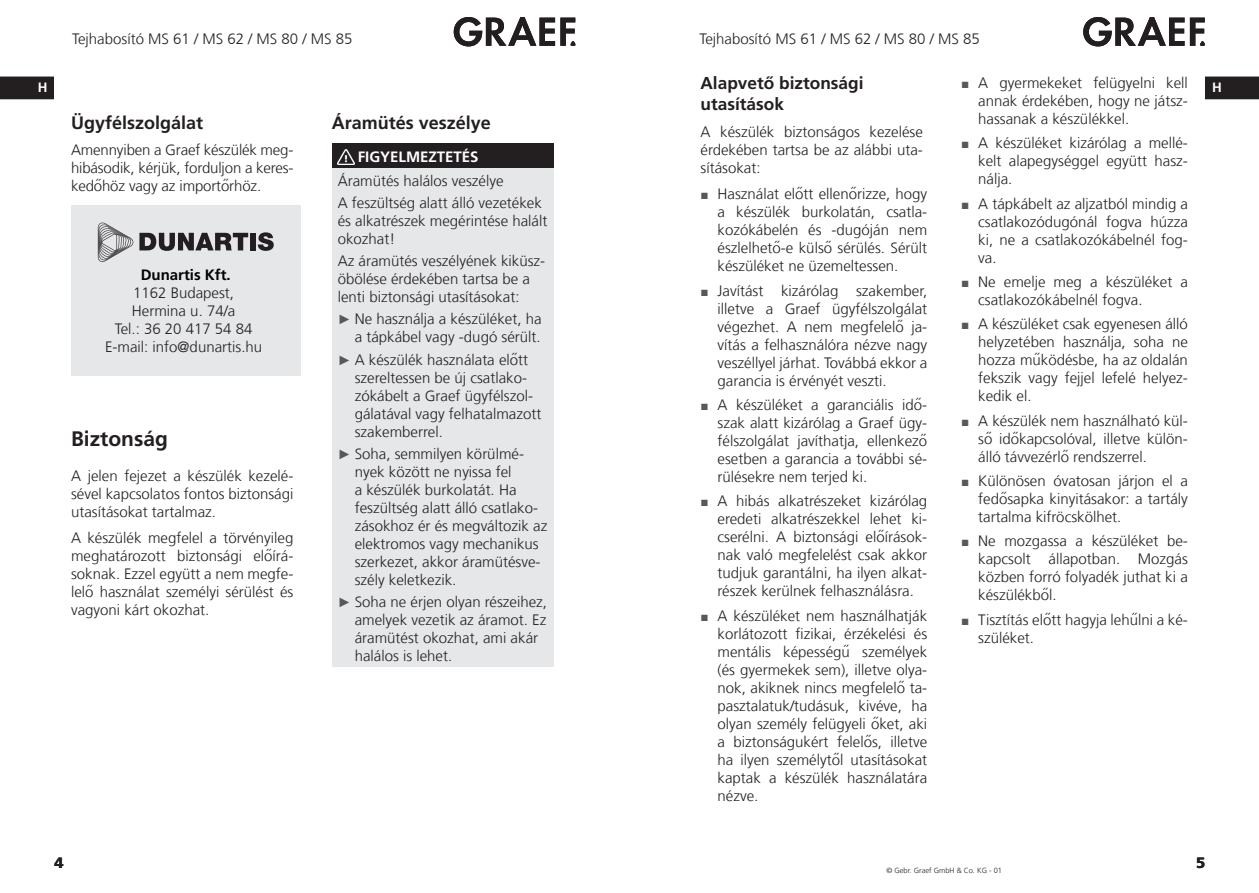
<style>
.page{position:relative;width:1259px;height:893px;background:#fff}
.page>*{position:absolute;margin:0;border:0;box-sizing:border-box;transform-origin:0 0}
.t1{font:700 21px "Frutiger LT Com";color:#231f20}
.t2{font:700 18px "Frutiger LT Com";color:#231f20}
.t3{font:700 17.25px/20.7px "Frutiger LT Com";color:#231f20}
.t4{font:300 15px/18px "Frutiger LT Com";color:#231f20;text-align:justify}
.t5{font:700 15px "Frutiger LT Com";color:#fff}
.t6{font:700 15px "Frutiger LT Com";color:#000}
.t7{font:900 15px "Frutiger LT Com";color:#231f20}
.t8{font:700 13.5px "Frutiger LT Com";color:#fff}
.t9{font:300 7.5px "Frutiger LT Com";color:#231f20}
.s1{font-family:"Arial";font-weight:400;font-size:13.5px;color:#57585a}
</style>
<div class="page">
<svg style="left:1083px;top:17px;width:101px;height:29px"></svg>
<svg style="left:1190px;top:18px;width:15px;height:28px"></svg>
<svg style="left:454px;top:17px;width:121px;height:29px"></svg>
<svg style="left:1205px;top:77px;width:54px;height:22px"></svg>
<svg style="left:0;top:77px;width:54px;height:22px"></svg>
<div style="left:71px;top:206px;width:229px;height:170px;background:#e6e7e9"></div>
<svg style="left:98px;top:223px;width:35px;height:39px"></svg>
<svg style="left:139px;top:233px;width:109px;height:18px"></svg>
<div style="left:250px;top:233px;width:6px;height:17px;background:#231f20"></div>
<svg style="left:258px;top:232px;width:16px;height:19px"></svg>
<div style="left:332px;top:143px;width:221px;height:25px;background:#231f20"></div>
<div style="left:332px;top:168px;width:221px;height:499px;background:#e6e7e9"></div>
<img style="left:338px;top:149px;width:17px;height:15px">
<p class="t4" style="left:72px;top:31px;width:282px">Tejhabosító MS 61 / MS 62 / MS 80 / MS 85</p>
<p class="t4" style="left:699px;top:31px;width:282px">Tejhabosító MS 61 / MS 62 / MS 80 / MS 85</p>
<p class="t4" style="left:978px;top:75px;width:211px;text-indent:-17px"><span class="s1">■</span> A gyermekeket felügyelni kell annak érdekében, hogy ne játsz&shy;hassanak a készülékkel.</p>
<p class="t4" style="left:978px;top:135px;width:211px;text-indent:-17px"><span class="s1">■</span> A készüléket kizárólag a mellé&shy;kelt alapegységgel együtt hasz&shy;nálja.</p>
<p class="t4" style="left:978px;top:196px;width:211px;text-indent:-17px"><span class="s1">■</span> A tápkábelt az aljzatból mindig a csatlakozódugónál fogva húzza ki, ne a csatlakozókábelnél fog&shy;va.</p>
<p class="t4" style="left:978px;top:274px;width:211px;text-indent:-17px"><span class="s1">■</span> Ne emelje meg a készüléket a csatlakozókábelnél fogva.</p>
<p class="t4" style="left:978px;top:317px;width:211px;text-indent:-17px"><span class="s1">■</span> A készüléket csak egyenesen álló helyzetében használja, soha ne hozza működésbe, ha az oldalán fekszik vagy fejjel lefelé helyez&shy;kedik el.</p>
<p class="t4" style="left:978px;top:413px;width:211px;text-indent:-17px"><span class="s1">■</span> A készülék nem használható kül&shy;ső időkapcsolóval, illetve külön&shy;álló távvezérlő rendszerrel.</p>
<p class="t4" style="left:978px;top:473px;width:211px;text-indent:-17px"><span class="s1">■</span> Különösen óvatosan járjon el a fedősapka kinyitásakor: a tartály tartalma kifröcskölhet.</p>
<p class="t4" style="left:978px;top:534px;width:211px;text-indent:-17px"><span class="s1">■</span> Ne mozgassa a készüléket be&shy;kapcsolt állapotban. Mozgás közben forró folyadék juthat ki a készülékből.</p>
<p class="t4" style="left:978px;top:612px;width:211px;text-indent:-17px"><span class="s1">■</span> Tisztítás előtt hagyja lehűlni a ké&shy;szüléket.</p>
<p class="t3" style="left:700px;top:75px;width:164px">Alapvető biztonsági utasítások</p>
<p class="t4" style="left:700px;top:124px;width:224px">A készülék biztonságos kezelése érdekében tartsa be az alábbi uta&shy;sításokat:</p>
<p class="t4" style="left:717px;top:186px;width:211px;text-indent:-17px"><span class="s1">■</span> Használat előtt ellenőrizze, hogy a készülék burkolatán, csatla&shy;kozókábelén és -dugóján nem észlelhető-e külső sérülés. Sérült készüléket ne üzemeltessen.</p>
<p class="t4" style="left:717px;top:283px;width:211px;text-indent:-17px"><span class="s1">■</span> Javítást kizárólag szakember, illetve a Graef ügyfélszolgálat végezhet. A nem megfelelő ja&shy;vítás a felhasználóra nézve nagy veszéllyel járhat. Továbbá ekkor a garancia is érvényét veszti.</p>
<p class="t4" style="left:717px;top:397px;width:211px;text-indent:-17px"><span class="s1">■</span> A készüléket a garanciális idő&shy;szak alatt kizárólag a Graef ügy&shy;félszolgálat javíthatja, ellenkező esetben a garancia a további sé&shy;rülésekre nem terjed ki.</p>
<p class="t4" style="left:717px;top:494px;width:211px;text-indent:-17px"><span class="s1">■</span> A hibás alkatrészeket kizárólag eredeti alkatrészekkel lehet ki&shy;cserélni. A biztonsági előírások&shy;nak való megfelelést csak akkor tudjuk garantálni, ha ilyen alkat&shy;részek kerülnek felhasználásra.</p>
<p class="t4" style="left:717px;top:608px;width:211px;text-indent:-17px"><span class="s1">■</span> A készüléket nem használhatják korlátozott fizikai, érzékelési és mentális képességű személyek (és gyermekek sem), illetve olya&shy;nok, akiknek nincs megfelelő ta&shy;pasztalatuk/tudásuk, kivéve, ha olyan személy felügyeli őket, aki a biztonságukért felelős, illetve ha ilyen személytől utasításokat kaptak a készülék használatára nézve.</p>
<p class="t8" style="left:38px;top:82px;width:11px">H</p>
<p class="t8" style="left:1212px;top:82px;width:11px">H</p>
<p class="t2" style="left:332px;top:115px;width:161px">Áramütés veszélye</p>
<p class="t5" style="left:358px;top:151px;width:122px">FIGYELMEZTETÉS</p>
<p class="t4" style="left:338px;top:171px;width:206px;line-height:22.2px">Áramütés halálos veszélye<br>A feszültség alatt álló vezetékek</p>
<p class="t4" style="left:338px;top:213px;width:211px">és alkatrészek megérintése halált okozhat!</p>
<p class="t4" style="left:338px;top:253px;width:209px;text-align:left">Az áramütés veszélyének kiküsz&shy;öbölése érdekében tartsa be a lenti biztonsági utasításokat:</p>
<p class="t4" style="left:338px;top:312px;width:205px;text-align:right"><span class="s1">►</span> Ne használja a készüléket, ha a tápkábel vagy -dugó sérült.</p>
<p class="t4" style="left:355px;top:352px;width:188px;text-align:left;text-indent:-17px"><span class="s1">►</span> A készülék használata előtt szereltessen be új csatlako&shy;zókábelt a Graef ügyfélszol&shy;gálatával vagy felhatalmazott szakemberrel.</p>
<p class="t4" style="left:355px;top:446px;width:194px;text-align:left;text-indent:-17px"><span class="s1">►</span> Soha, semmilyen körülmé&shy;nyek között ne nyissa fel<br>a készülék burkolatát. Ha feszültség alatt álló csatlako&shy;zásokhoz ér és megváltozik az elektromos vagy mechanikus szerkezet, akkor áramütésve&shy;szély keletkezik.</p>
<p class="t4" style="left:355px;top:594px;width:194px;text-align:left;text-indent:-17px"><span class="s1">►</span> Soha ne érjen olyan részeihez, amelyek vezetik az áramot. Ez áramütést okozhat, ami akár halálos is lehet.</p>
<p class="t2" style="left:71px;top:115px;width:134px">Ügyfélszolgálat</p>
<p class="t4" style="left:71px;top:142px;width:224px">Amennyiben a Graef készülék meg&shy;hibásodik, kérjük, forduljon a keres&shy;kedőhöz vagy az importőrhöz.</p>
<p class="t6" style="left:141px;top:269px;width:92px">Dunartis Kft.</p>
<p class="t4" style="left:105px;top:285px;width:159px;text-align:center">1162 Budapest,<br>Hermina u. 74/a<br>Tel.: 36 20 417 54 84<br>E-mail: info@dunartis.hu</p>
<h1 class="t1" style="left:71px;top:430px;width:98px">Biztonság</h1>
<p class="t4" style="left:71px;top:468px;width:224px">A jelen fejezet a készülék kezelé&shy;sével kapcsolatos fontos biztonsági utasításokat tartalmaz.</p>
<p class="t4" style="left:71px;top:531px;width:224px">A készülék megfelel a törvényileg meghatározott biztonsági előírá&shy;soknak. Ezzel együtt a nem megfe&shy;lelő használat személyi sérülést és vagyoni kárt okozhat.</p>
<p class="t7" style="left:55px;top:856px;width:11px">4</p>
<p class="t7" style="left:1196px;top:856px;width:11px">5</p>
<p class="t9" style="left:886px;top:867px;width:117px">© Gebr. Graef GmbH &amp; Co. KG - 01</p>
</div>
